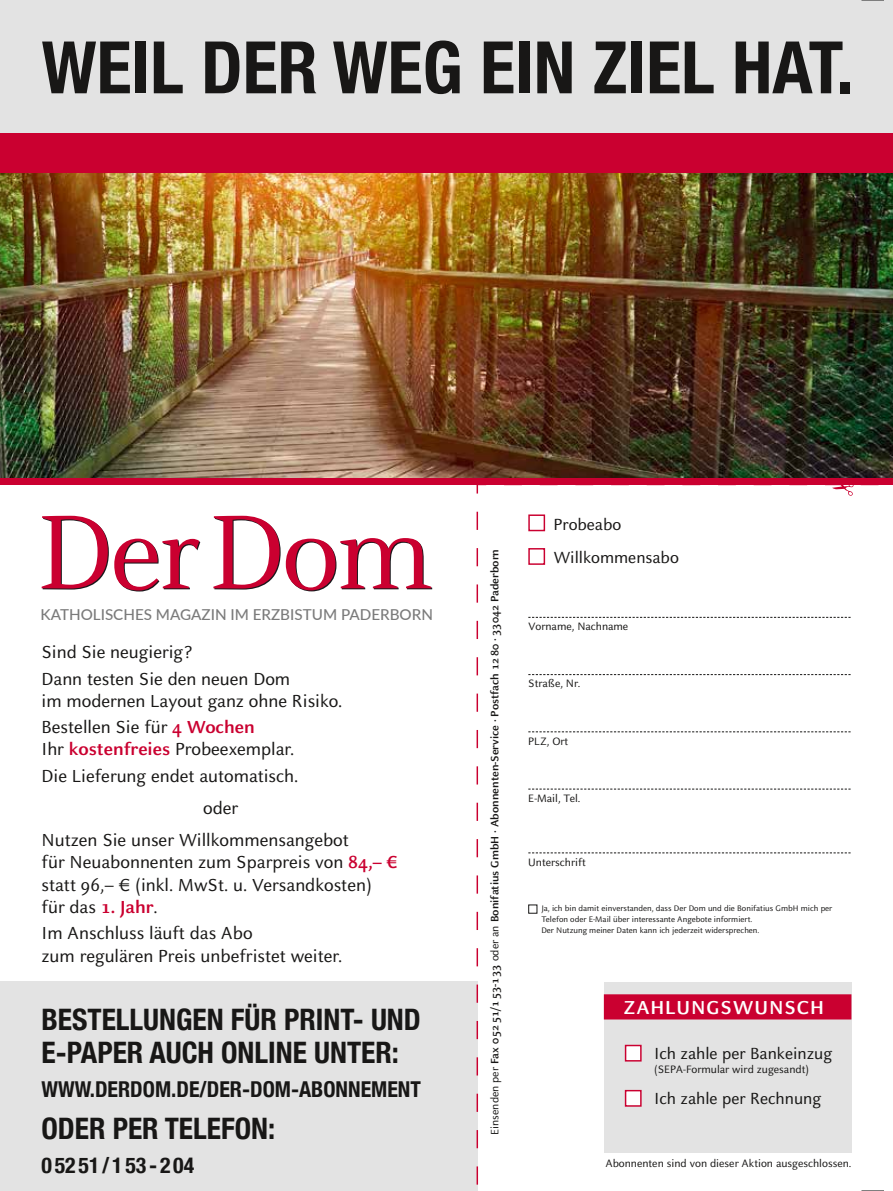
<style>
.page{position:relative;width:893px;height:1191px;background:#fff}
.page>*{position:absolute;margin:0;border:0;box-sizing:border-box;transform-origin:0 0}
.t1{font:700 condensed 72.45px "Helvetica Neue";color:#181716}
.t2{font:700 condensed 29.55px/33.8px "Helvetica Neue";color:#181716}
.t3{font:700 condensed 21.9px "Helvetica Neue";color:#181716}
.t4{font:700 condensed 21.9px "Helvetica Neue";letter-spacing:.06em;color:#181716}
.t5{font:700 20.7px "Celeste Sans SC";letter-spacing:.045em;color:#fff}
.t6{font:19.2px/22.2px "Celeste Sans";color:#181716}
.t7{font:17.7px "Celeste Sans";color:#181716}
.t8{font:500 15px "Lato";color:#7b7b7b}
.t9{font:11.85px "Celeste Sans";color:#181716}
.t10{font:700 11.85px "Celeste Sans";color:#181716}
.t11{font:8.85px/10.6px "Celeste Sans";color:#181716}
.s1{font-weight:700;color:#ca0030}
.s2{font-weight:400}
</style>
<div class="page">
<div style="left:0;top:981px;width:477px;height:210px;background:#e3e3e3"></div>
<svg style="left:476px;top:485px;width:10px;height:706px"></svg>
<img style="left:0;top:173px;width:880px;height:305px">
<div style="left:0;top:0;width:893px;height:154px;background:#e3e3e3"></div>
<div style="left:0;top:133px;width:893px;height:40px;background:#ca0030"></div>
<svg style="left:42px;top:516px;width:390px;height:75px"></svg>
<div style="left:0;top:478px;width:893px;height:7px;background:#ca0030"></div>
<img style="left:880px;top:173px;width:13px;height:305px">
<svg style="left:861px;top:0;width:23px;height:1px"></svg>
<svg style="left:504px;top:485px;width:380px;height:706px"></svg>
<h1 class="t1" style="left:42px;top:7px;width:814px">WEIL DER WEG EIN ZIEL HAT.</h1>
<p class="t8" style="left:41px;top:603px;width:394px">KATHOLISCHES MAGAZIN IM ERZBISTUM PADERBORN</p>
<p class="t6" style="left:42px;top:639px;width:250px;line-height:26.4px">Sind Sie neugierig?<br>Dann testen Sie den neuen Dom</p>
<p class="t6" style="left:42px;top:688px;width:302px;line-height:26.4px">im modernen Layout ganz ohne Risiko.<br>Bestellen Sie für <span class="s1">4 Wochen</span></p>
<p class="t6" style="left:42px;top:736px;width:258px;line-height:26.4px">Ihr <span class="s1">kostenfreies</span> Probeexemplar.<br>Die Lieferung endet automatisch.</p>
<p class="t6" style="left:203px;top:797px;width:37px">oder</p>
<p class="t6" style="left:42px;top:829px;width:357px">Nutzen Sie unser Willkommensangebot<br>für Neuabonnenten zum Sparpreis von <span class="s1">84,– € </span>statt 96,– € (inkl. MwSt. u. Versandkosten) für das <span class="s1">1. Jahr</span>.</p>
<p class="t6" style="left:42px;top:922px;width:302px">Im Anschluss läuft das Abo<br>zum regulären Preis unbefristet weiter.</p>
<h2 class="t2" style="left:42px;top:1000px;width:381px">BESTELLUNGEN FÜR PRINT- UND<br>E-PAPER AUCH ONLINE UNTER:</h2>
<p class="t3" style="left:42px;top:1071px;width:381px">WWW.DERDOM.DE/DER-DOM-ABONNEMENT</p>
<h2 class="t2" style="left:42px;top:1109px;width:235px">ODER PER TELEFON:</h2>
<p class="t4" style="left:42px;top:1147px;width:154px">05251/153-204</p>
<p class="t10" style="left:488px;top:1134px;width:587px;rotate:-90deg"><span class="s2">Einsenden per</span> Fax 05251/153-133 <span class="s2">oder an</span> Bonifatius GmbH · Abonnenten-Service · Postfach 1280 · 33042 Paderborn</p>
<p class="t7" style="left:553px;top:514px;width:69px">Probeabo</p>
<p class="t7" style="left:553px;top:548px;width:127px">Willkommensabo</p>
<p class="t9" style="left:528px;top:620px;width:102px">Vorname, Nachname</p>
<p class="t9" style="left:528px;top:677px;width:53px">Straße, Nr.</p>
<p class="t9" style="left:528px;top:734px;width:42px">PLZ, Ort</p>
<p class="t9" style="left:528px;top:791px;width:54px">E-Mail, Tel.</p>
<p class="t9" style="left:528px;top:855px;width:59px">Unterschrift</p>
<p class="t11" style="left:541px;top:903px;width:293px">Ja, ich bin damit einverstanden, dass Der Dom und die Bonifatius GmbH mich per<br>Telefon oder E-Mail über interessante Angebote informiert.<br>Der Nutzung meiner Daten kann ich jederzeit widersprechen.</p>
<p class="t5" style="left:623px;top:995px;width:202px">ZAHLUNGSWUNSCH</p>
<p class="t7" style="left:654px;top:1043px;width:180px">Ich zahle per Bankeinzug</p>
<p class="t9" style="left:654px;top:1062px;width:156px">(SEPA-Formular wird zugesandt)</p>
<p class="t7" style="left:654px;top:1088px;width:169px">Ich zahle per Rechnung</p>
<p class="t9" style="left:605px;top:1156px;width:248px">Abonnenten sind von dieser Aktion ausgeschlossen.</p>
</div>
